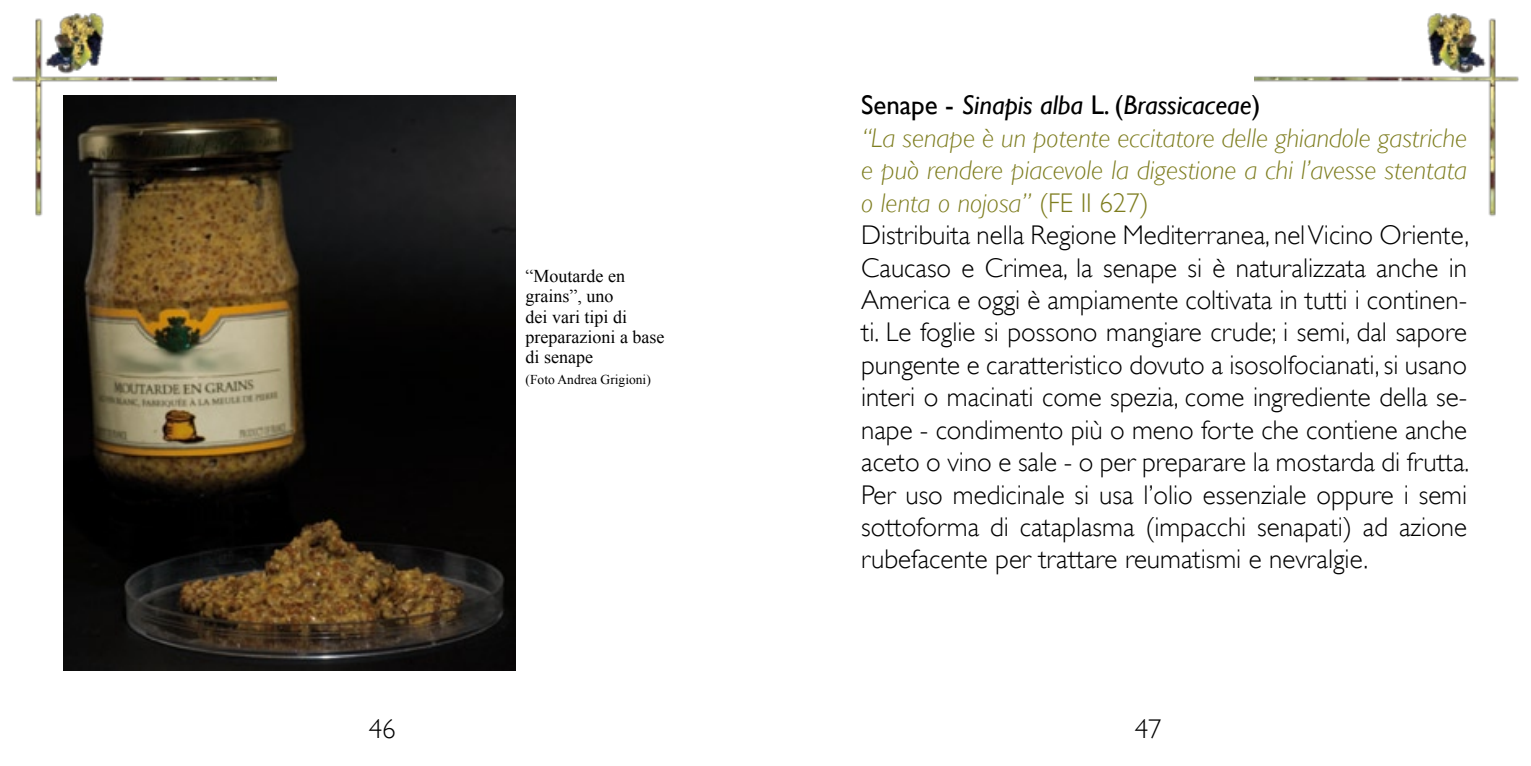
<style>
.page{position:relative;width:1531px;height:766px;background:#fff}
.page>*{position:absolute;margin:0;border:0;box-sizing:border-box;transform-origin:0 0}
.t1{font:300 27px/32.4px "Gill Sans";color:#000}
.t2{font:18px/20.2px "Times New Roman";color:#000}
.t3{font:13.5px "Times New Roman";color:#000}
.s1{font-weight:400}
.s2{font-weight:400;font-style:italic}
.s3{font-style:italic;color:#7e7d1f}
.s4{color:#7e7d1f}
</style>
<div class="page">
<img style="left:12px;top:13px;width:264px;height:208px">
<img style="left:1254px;top:13px;width:265px;height:204px">
<img style="left:64px;top:96px;width:452px;height:574px">
<p class="t2" style="left:526px;top:266px;width:140px">“Moutarde en grains”, uno<br>dei vari tipi di preparazioni a base di senape</p>
<p class="t3" style="left:526px;top:371px;width:127px">(Foto Andrea Grigioni)</p>
<p class="t1" style="left:861px;top:89px;width:610px"><span class="s1">Senape -</span> <span class="s2">Sinapis alba</span> <span class="s1">L. (</span><span class="s2">Brassicaceae</span><span class="s1">)<br></span><span class="s3">“La senape è un potente eccitatore delle ghiandole gastriche e può rendere piacevole la digestione a chi l’avesse stentata o lenta o nojosa”</span> <span class="s4">(FE II 627)<br></span>Distribuita nella Regione Mediterranea, nel Vicino Oriente, Caucaso e Crimea, la senape si è naturalizzata anche in America e oggi è ampiamente coltivata in tutti i continen&shy;ti. Le foglie si possono mangiare crude; i semi, dal sapore pungente e caratteristico dovuto a isosolfocianati, si usano interi o macinati come spezia, come ingrediente della se&shy;nape - condimento più o meno forte che contiene anche aceto o vino e sale - o per preparare la mostarda di frutta.<br>Per uso medicinale si usa l’olio essenziale oppure i semi sottoforma di cataplasma (impacchi senapati) ad azione rubefacente per trattare reumatismi e nevralgie.</p>
<p class="t1" style="left:369px;top:712px;width:28px">46</p>
<p class="t1" style="left:1135px;top:712px;width:28px">47</p>
</div>
